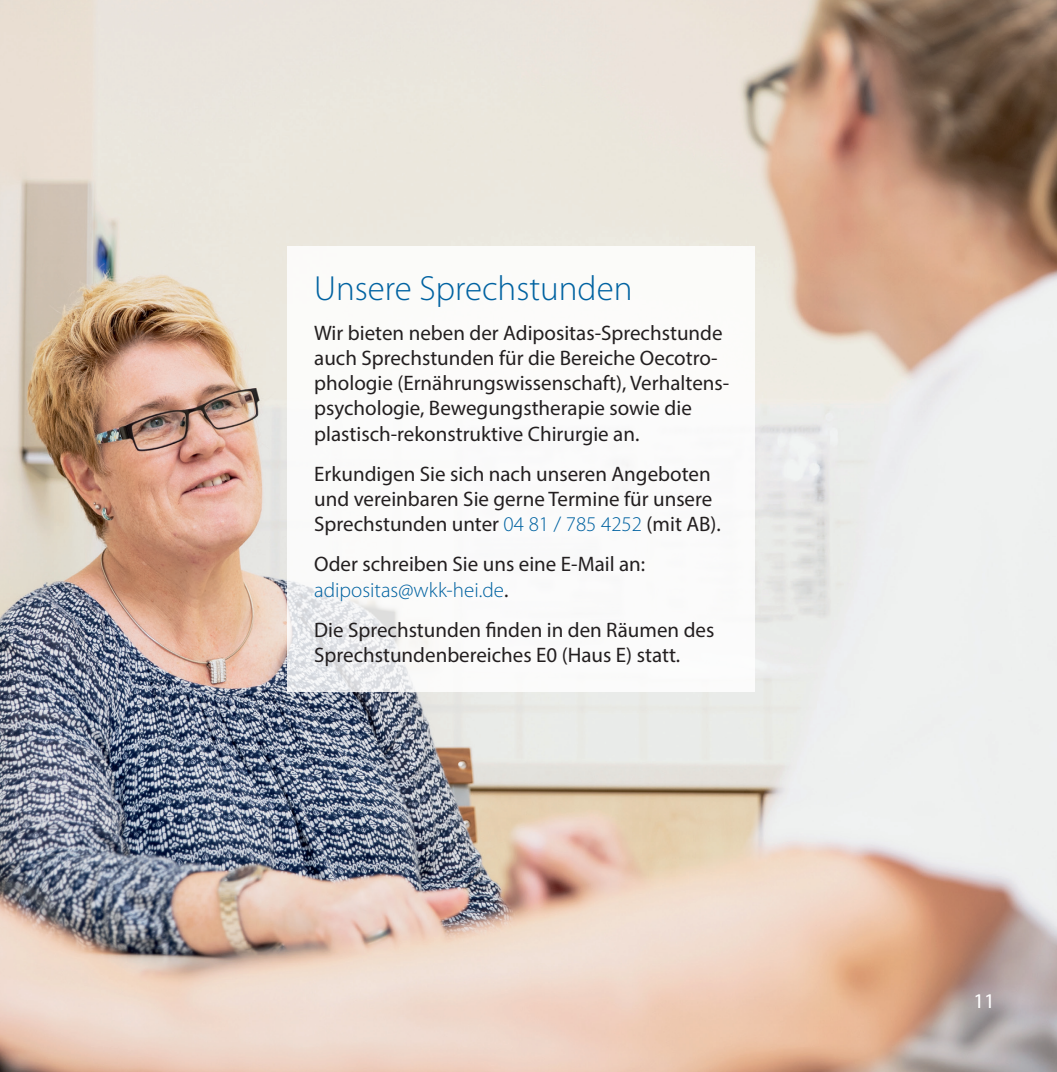
<style>
.page{position:relative;width:1057px;height:1072px;background:#fff}
.page>*{position:absolute;margin:0;border:0;box-sizing:border-box;transform-origin:0 0}
.t1{font:300 35px "Myriad Pro";color:#0062a1}
.t2{font:21px/25.2px "Myriad Pro";color:#231f20}
.t3{font:21px "Myriad Pro";color:#fff}
.s1{font-weight:300;color:#0062a1}
</style>
<div class="page">
<img style="left:0;top:0;width:1057px;height:1071px">
<div style="left:287px;top:246px;width:468px;height:446px;background:#fff"></div>
<h1 class="t1" style="left:314px;top:267px;width:320px">Unsere Sprechstunden</h1>
<p class="t2" style="left:314px;top:320px;width:416px">Wir bieten neben der Adipositas-Sprechstunde auch Sprechstunden für die Bereiche Oecotro&shy;phologie (Ernährungswissenschaft), Verhaltens&shy;psychologie, Bewegungstherapie sowie die plastisch-rekonstruktive Chirurgie an.</p>
<p class="t2" style="left:314px;top:461px;width:408px">Erkundigen Sie sich nach unseren Angeboten und vereinbaren Sie gerne Termine für unsere<br>Sprechstunden unter <span class="s1">04 81 / 785 4252</span> (mit AB).</p>
<p class="t2" style="left:314px;top:551px;width:332px">Oder schreiben Sie uns eine E-Mail an: <span class="s1">adipositas@wkk-hei.de</span>.</p>
<p class="t2" style="left:314px;top:616px;width:402px">Die Sprechstunden finden in den Räumen des<br>Sprechstundenbereiches E0 (Haus E) statt.</p>
<p class="t3" style="left:973px;top:988px;width:23px">11</p>
</div>
